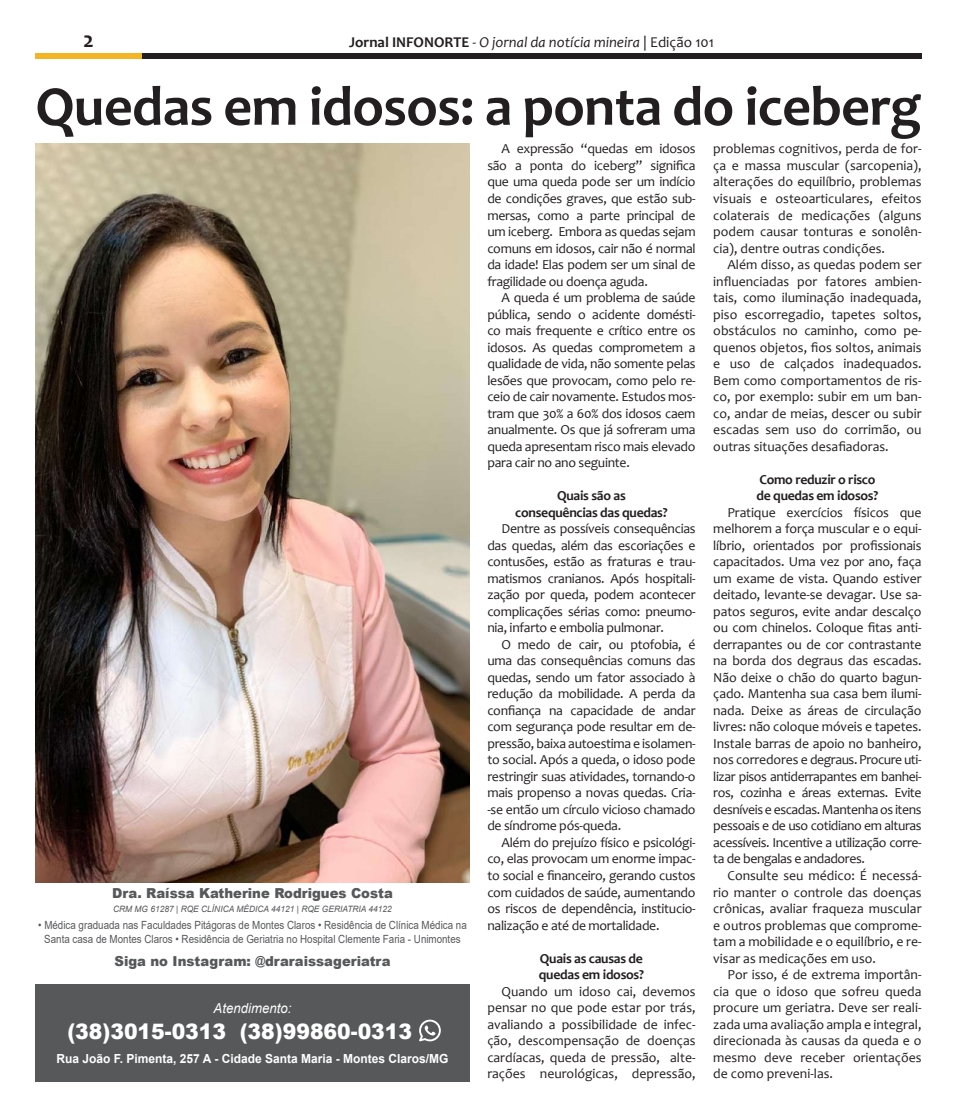
<style>
.page{position:relative;width:957px;height:1117px;background:#fff}
.page>*{position:absolute;margin:0;border:0;box-sizing:border-box;transform-origin:0 0}
.t1{font:700 56.25px "Candara";letter-spacing:-.01em;color:#231f20}
.t2{font:700 22.5px "Candara";color:#231f20}
.t3{font:900 21.25px "Arial";color:#fff;scale:.96 1}
.t4{font:italic 15px "Candara";color:#231f20}
.t5{font:13.75px/16.5px "Candara";letter-spacing:-.02em;color:#231f20;text-align:justify}
.t6{font:700 13.75px/16.5px "Candara";letter-spacing:-.02em;color:#231f20}
.t7{font:900 13.75px "Arial";color:#57585a;scale:.96 1}
.t8{font:italic 13.75px "Arial";color:#fff;scale:.96 1}
.t9{font:700 12.5px "Arial";color:#fff;scale:.96 1}
.t10{font:11.25px/13.8px "Arial";color:#57585a;text-align:center;scale:.87 1}
.t11{font:italic 8.75px "Arial";color:#57585a;scale:.96 1}
.s1{font-weight:700;font-style:normal}
.s2{font-style:normal}
</style>
<div class="page">
<div style="left:35px;top:53px;width:107px;height:6px;background:#f3b426"></div>
<div style="left:142px;top:53px;width:779px;height:6px;background:#231f20"></div>
<img style="left:35px;top:143px;width:434px;height:738px">
<div style="left:35px;top:984px;width:434px;height:97px;background:#57585a"></div>
<svg style="left:419px;top:1019px;width:22px;height:22px"></svg>
<h2 class="t2" style="left:83px;top:26px;width:12px">2</h2>
<p class="t4" style="left:349px;top:33px;width:366px"><span class="s1">Jornal INFONORTE</span> - O jornal da notícia mineira <span class="s2">| Edição 101</span></p>
<h1 class="t1" style="left:35px;top:71px;width:887px">Quedas em idosos: a ponta do iceberg</h1>
<p class="t5" style="left:487px;top:140px;width:210px;text-indent:14px">A expressão “quedas em idosos são a ponta do iceberg” significa que uma queda pode ser um indício de condições graves, que estão sub&shy;mersas, como a parte principal de um iceberg. Embora as quedas sejam comuns em idosos, cair não é normal da idade! Elas podem ser um sinal de fragilidade ou doença aguda.</p>
<p class="t5" style="left:487px;top:289px;width:210px;text-indent:14px">A queda é um problema de saúde pública, sendo o acidente domésti&shy;co mais frequente e crítico entre os idosos. As quedas comprometem a qualidade de vida, não somente pelas lesões que provocam, como pelo re&shy;ceio de cair novamente. Estudos mos&shy;tram que 30% a 60% dos idosos caem anualmente. Os que já sofreram uma queda apresentam risco mais elevado para cair no ano seguinte.</p>
<p class="t6" style="left:515px;top:487px;width:154px;text-align:center">Quais são as consequências das quedas?</p>
<p class="t5" style="left:487px;top:520px;width:210px;text-indent:14px">Dentre as possíveis consequências das quedas, além das escoriações e contusões, estão as fraturas e trau&shy;matismos cranianos. Após hospitali&shy;zação por queda, podem acontecer complicações sérias como: pneumo&shy;nia, infarto e embolia pulmonar.</p>
<p class="t5" style="left:487px;top:635px;width:210px;text-indent:14px">O medo de cair, ou ptofobia, é uma das consequências comuns das quedas, sendo um fator associado à redução da mobilidade. A perda da confiança na capacidade de andar com segurança pode resultar em de&shy;pressão, baixa autoestima e isolamen&shy;to social. Após a queda, o idoso pode restringir suas atividades, tornando-o mais propenso a novas quedas. Cria--se então um círculo vicioso chamado de síndrome pós-queda.</p>
<p class="t5" style="left:487px;top:833px;width:210px;text-indent:14px">Além do prejuízo físico e psicológi&shy;co, elas provocam um enorme impac&shy;to social e financeiro, gerando custos com cuidados de saúde, aumentando os riscos de dependência, institucio&shy;nalização e até de mortalidade.</p>
<p class="t6" style="left:539px;top:949px;width:106px">Quais as causas de quedas em idosos?</p>
<p class="t5" style="left:487px;top:982px;width:210px;text-indent:14px">Quando um idoso cai, devemos pensar no que pode estar por trás, avaliando a possibilidade de infec&shy;ção, descompensação de doenças cardíacas, queda de pressão, alte&shy;rações neurológicas, depressão,</p>
<p class="t5" style="left:713px;top:140px;width:210px">problemas cognitivos, perda de for&shy;ça e massa muscular (sarcopenia), alterações do equilíbrio, problemas visuais e osteoarticulares, efeitos colaterais de medicações (alguns podem causar tonturas e sonolên&shy;cia), dentre outras condições.</p>
<p class="t5" style="left:713px;top:256px;width:210px;text-indent:14px">Além disso, as quedas podem ser influenciadas por fatores ambien&shy;tais, como iluminação inadequada, piso escorregadio, tapetes soltos, obstáculos no caminho, como pe&shy;quenos objetos, fios soltos, animais e uso de calçados inadequados.<br>Bem como comportamentos de ris&shy;co, por exemplo: subir em um ban&shy;co, andar de meias, descer ou subir escadas sem uso do corrimão, ou outras situações desafiadoras.</p>
<p class="t6" style="left:756px;top:470px;width:123px">Como reduzir o risco de quedas em idosos?</p>
<p class="t5" style="left:713px;top:503px;width:210px;text-indent:14px">Pratique exercícios físicos que melhorem a força muscular e o equi&shy;líbrio, orientados por profissionais capacitados. Uma vez por ano, faça um exame de vista. Quando estiver deitado, levante-se devagar. Use sa&shy;patos seguros, evite andar descalço ou com chinelos. Coloque fitas anti&shy;derrapantes ou de cor contrastante na borda dos degraus das escadas.<br>Não deixe o chão do quarto bagun&shy;çado. Mantenha sua casa bem ilumi&shy;nada. Deixe as áreas de circulação livres: não coloque móveis e tapetes.<br>Instale barras de apoio no banheiro, nos corredores e degraus. Procure uti&shy;lizar pisos antiderrapantes em banhei&shy;ros, cozinha e áreas externas. Evite desníveis e escadas. Mantenha os itens pessoais e de uso cotidiano em alturas acessíveis. Incentive a utilização corre&shy;ta de bengalas e andadores.</p>
<p class="t5" style="left:713px;top:866px;width:210px;text-indent:14px">Consulte seu médico: É necessá&shy;rio manter o controle das doenças crônicas, avaliar fraqueza muscular e outros problemas que comprome&shy;tam a mobilidade e o equilíbrio, e re&shy;visar as medicações em uso.</p>
<p class="t5" style="left:713px;top:965px;width:210px;text-indent:14px">Por isso, é de extrema importân&shy;cia que o idoso que sofreu queda procure um geriatra. Deve ser reali&shy;zada uma avaliação ampla e integral, direcionada às causas da queda e o mesmo deve receber orientações de como preveni-las.</p>
<p class="t7" style="left:112px;top:883px;width:294px">Dra. Raíssa Katherine Rodrigues Costa</p>
<p class="t11" style="left:113px;top:902px;width:292px">CRM MG 61287 | RQE CLÍNICA MÉDICA 44121 | RQE GERIATRIA 44122</p>
<p class="t10" style="left:38px;top:918px;width:494px">• Médica graduada nas Faculdades Pitágoras de Montes Claros • Residência de Clínica Médica na<br>Santa casa de Montes Claros • Residência de Geriatria no Hospital Clemente Faria - Unimontes</p>
<p class="t7" style="left:115px;top:950px;width:289px">Siga no Instagram: @draraissageriatra</p>
<p class="t8" style="left:214px;top:999px;width:83px">Atendimento:</p>
<h3 class="t3" style="left:67px;top:1015px;width:361px">(38)3015-0313 (38)99860-0313</h3>
<p class="t9" style="left:57px;top:1049px;width:410px">Rua João F. Pimenta, 257 A - Cidade Santa Maria - Montes Claros/MG</p>
</div>
